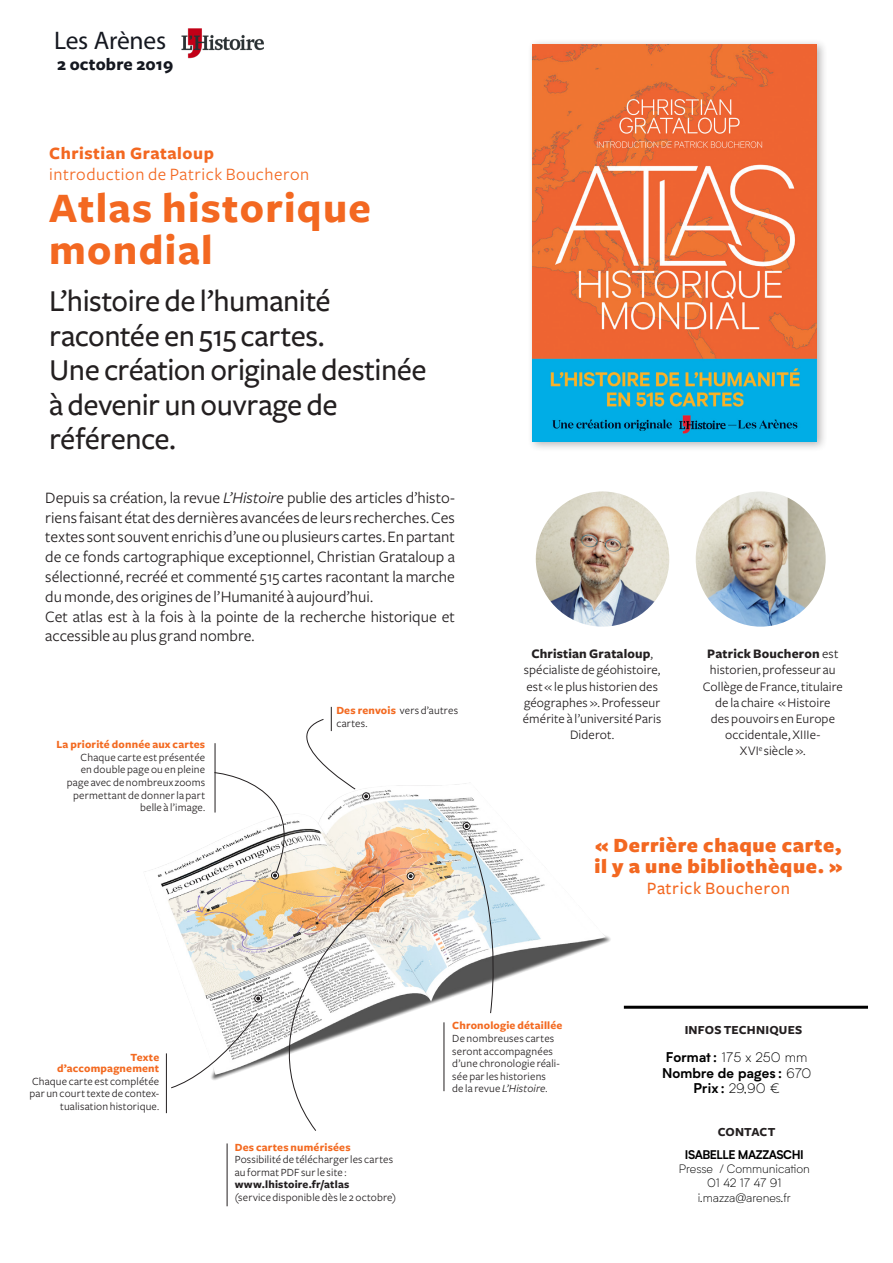
<style>
.page{position:relative;width:893px;height:1263px;background:#fff}
.page>*{position:absolute;margin:0;border:0;box-sizing:border-box;transform-origin:0 0}
.Inter{font:700 43.5px/42px "Freight Sans";letter-spacing:.03em;color:#f36821}
.t1{font:500 31.5px/34.5px "Freight Sans";letter-spacing:-.015em;color:#231f20}
.t2{font:25.5px "Myriad Pro";letter-spacing:-.01em;color:#151820}
.Inter-2{font:900 21px/21px "Freight Sans";letter-spacing:.03em;color:#f36821}
.Inter-3{font:18px/21px "Freight Sans";letter-spacing:.03em;color:#f36821}
.Inter-4{font:500 18px "Freight Sans";letter-spacing:.03em;color:#f36821}
.t3{font:700 18px "Freight Sans";letter-spacing:.01em;color:#151820}
.texte_courant{font:16.5px/19.8px "Freight Sans";color:#231f20;text-align:justify}
.texte_courant-2{font:13.5px/16.2px "Freight Sans";letter-spacing:.01em;color:#231f20;text-align:center}
.t4{font:300 13.5px "Biotif";letter-spacing:.01em;color:#000}
.t5{font:700 13.5px "Biotif";letter-spacing:.01em;color:#000}
.texte_courant-3{font:700 12.75px "Freight Sans";letter-spacing:.015em;color:#231f20}
.t6{font:300 12px/14.4px "Biotif";letter-spacing:-.005em;color:#000;text-align:center}
.texte_courant-4{font:11.4px/12.6px "Freight Sans";letter-spacing:.015em;color:#231f20}
.texte_courant-5{font:700 11.4px/11.4px "Freight Sans";letter-spacing:.015em;color:#f36a21;text-align:right}
.s1{font-weight:700}
.s2{font-style:italic}
.s3{font-weight:700;color:#f36a21}
.s4{font-weight:300}
</style>
<div class="page">
<div style="left:528px;top:38px;width:300px;height:414px;background:#231f20;opacity:.32"></div>
<img style="left:533px;top:44px;width:284px;height:398px">
<img style="left:145px;top:783px;width:466px;height:297px">
<hr style="left:444px;top:1022px;width:1px;height:69px;background:#231f20">
<hr style="left:227px;top:1143px;width:1px;height:63px;background:#231f20">
<hr style="left:166px;top:1053px;width:1px;height:60px;background:#231f20">
<svg style="left:468px;top:835px;width:30px;height:179px"></svg>
<div style="left:463px;top:822px;width:7px;height:8px;border:1px solid #231f20;border-radius:50%"></div>
<svg style="left:465px;top:824px;width:4px;height:4px"></svg>
<div style="left:407px;top:872px;width:7px;height:8px;border:1px solid #231f20;border-radius:50%"></div>
<img style="left:181px;top:28px;width:83px;height:31px">
<img style="left:696px;top:491px;width:130px;height:136px">
<img style="left:536px;top:491px;width:133px;height:136px">
<hr style="left:624px;top:1006px;width:244px;height:3px;background:#000">
<svg style="left:170px;top:707px;width:243px;height:424px"></svg>
<p class="t2" style="left:54px;top:25px;width:114px">Les Arènes</p>
<p class="t3" style="left:57px;top:54px;width:118px">2 octobre 2019</p>
<p class="Inter-3" style="left:49px;top:143px;width:262px"><span class="s1">Christian Grataloup </span>introduction de Patrick Boucheron</p>
<p class="Inter" style="left:49px;top:188px;width:323px">Atlas historique mondial</p>
<p class="t1" style="left:49px;top:284px;width:379px">L’histoire de l’humanité racontée en 515 cartes.<br>Une création originale destinée à devenir un ouvrage de référence.</p>
<p class="texte_courant" style="left:45px;top:488px;width:411px">Depuis sa création, la revue <span class="s2">L’Histoire</span> publie des articles d’histo&shy;riens faisant état des dernières avancées de leurs recherches. Ces textes sont souvent enrichis d’une ou plusieurs cartes. En partant de ce fonds cartographique exceptionnel, Christian Grataloup a sélectionné, recréé et commenté 515 cartes racontant la marche du monde, des origines de l’Humanité à aujourd’hui.</p>
<p class="texte_courant" style="left:45px;top:607px;width:411px">Cet atlas est à la fois à la pointe de la recherche historique et accessible au plus grand nombre.</p>
<p class="texte_courant-5" style="left:56px;top:739px;width:150px">La priorité donnée aux cartes</p>
<p class="texte_courant-4" style="left:67px;top:751px;width:140px;text-align:right">Chaque carte est présentée en double page ou en pleine page avec de nombreux zooms permettant de donner la part belle à l’image.</p>
<p class="texte_courant-4" style="left:336px;top:704px;width:123px"><span class="s3">Des renvois</span> vers d’autres cartes.</p>
<p class="texte_courant-2" style="left:523px;top:646px;width:140px"><span class="s1">Christian Grataloup</span>, spécialiste de géohistoire, est « le plus historien des géographes ». Professeur émérite à l’université Paris<br>Diderot.</p>
<p class="texte_courant-2" style="left:703px;top:646px;width:142px"><span class="s1">Patrick Boucheron</span> est historien, professeur au<br>Collège de France, titulaire de la chaire « Histoire<br>des pouvoirs en Europe occidentale, XIIIe-<br>XVI<sup>e</sup> siècle».</p>
<p class="Inter-2" style="left:594px;top:836px;width:249px">« Derrière chaque carte, il y a une bibliothèque. »</p>
<p class="Inter-4" style="left:647px;top:878px;width:145px">Patrick Boucheron</p>
<p class="texte_courant-5" style="left:57px;top:1052px;width:104px">Texte d’accompagnement</p>
<p class="texte_courant-4" style="left:29px;top:1075px;width:131px;text-align:right">Chaque carte est complétée par un court texte de contex&shy;tualisation historique.</p>
<p class="texte_courant-5" style="left:235px;top:1141px;width:117px">Des cartes numérisées</p>
<p class="texte_courant-4" style="left:235px;top:1153px;width:160px">Possibilité de télécharger les cartes au format PDF sur le site : <span class="s1">www.lhistoire.fr/atlas</span></p>
<p class="texte_courant-4" style="left:235px;top:1191px;width:163px">(service disponible dès le 2 octobre)</p>
<p class="texte_courant-4" style="left:452px;top:1020px;width:112px"><span class="s3">Chronologie détaillée<br></span>De nombreuses cartes seront accompagnées d’une chronologie réali&shy;sée par les historiens<br>de la revue <span class="s2">L’Histoire.</span></p>
<p class="texte_courant-3" style="left:685px;top:1023px;width:119px">INFOS TECHNIQUES</p>
<p class="t4" style="left:666px;top:1049px;width:143px"><span class="s1">Format:</span> 175 x 250 mm</p>
<p class="t5" style="left:662px;top:1063px;width:151px">Nombre de pages : <span class="s4">670</span></p>
<p class="t4" style="left:693px;top:1080px;width:88px"><span class="s1">Prix :</span> 29,90 €</p>
<p class="texte_courant-3" style="left:718px;top:1125px;width:59px">CONTACT</p>
<p class="t6" style="left:679px;top:1147px;width:132px"><span class="s1">ISABELLE MAZZASCHI<br></span>Presse / Communication<br>01 42 17 47 91 i.mazza@arenes.fr</p>
</div>
